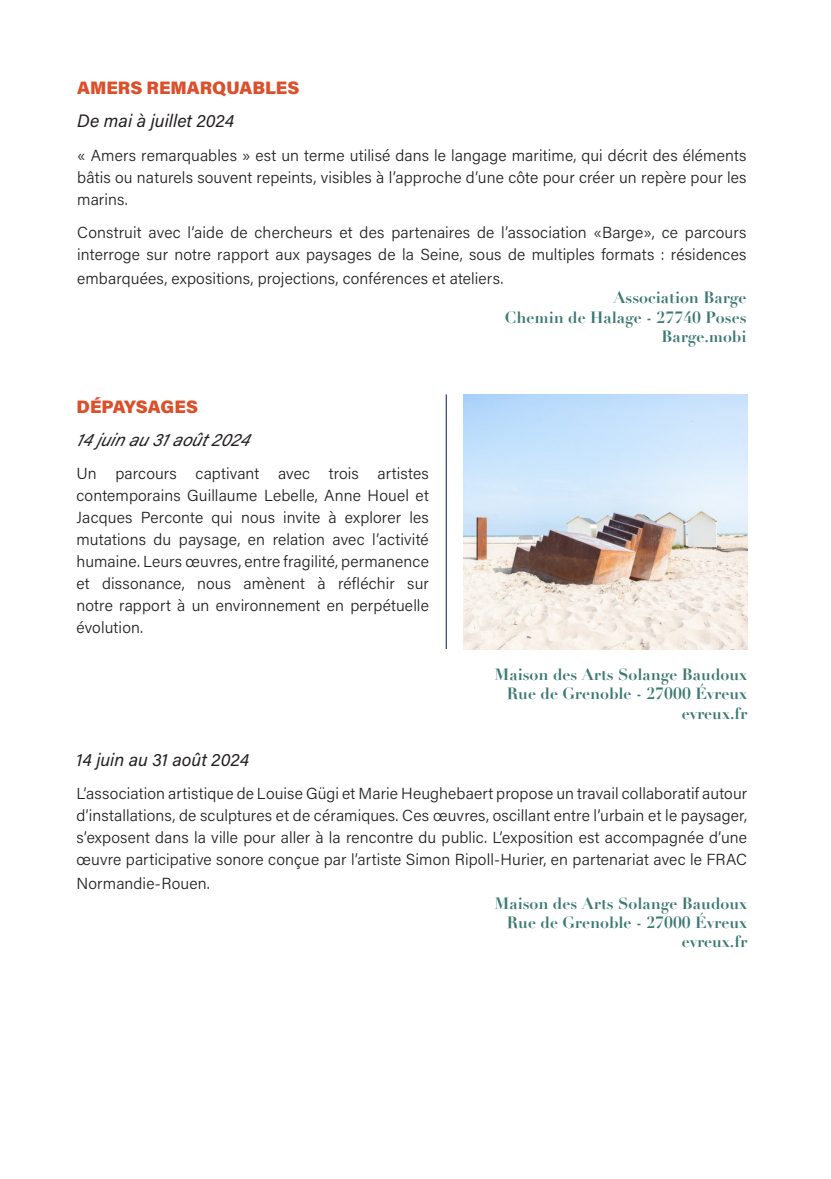
<style>
.page{position:relative;width:831px;height:1179px;background:#fff}
.page>*{position:absolute;margin:0;border:0;box-sizing:border-box;transform-origin:0 0}
.t1{font:italic 18px "Acumin Pro";color:#231f20}
.t2{font:900 18px "Acumin Pro";color:#db4f2b}
.t3{font:300 16px/22px "Acumin Pro";letter-spacing:.01em;color:#231f20;text-align:justify}
.t4{font:700 16px "Didot";color:#3b7972}
</style>
<div class="page">
<hr style="left:446px;top:394px;width:1px;height:255px;background:#001745">
<img style="left:463px;top:394px;width:284px;height:255px">
<p class="t2" style="left:77px;top:75px;width:224px">AMERS REMARQUABLES</p>
<p class="t1" style="left:77px;top:108px;width:159px">De mai à juillet 2024</p>
<p class="t3" style="left:77px;top:143px;width:671px">« Amers remarquables » est un terme utilisé dans le langage maritime, qui décrit des éléments bâtis ou naturels souvent repeints, visibles à l’approche d’une côte pour créer un repère pour les marins.</p>
<p class="t3" style="left:77px;top:221px;width:670px">Construit avec l’aide de chercheurs et des partenaires de l’association «Barge», ce parcours interroge sur notre rapport aux paysages de la Seine, sous de multiples formats : résidences</p>
<p class="t3" style="left:77px;top:267px;width:428px">embarquées, expositions, projections, conférences et ateliers.</p>
<p class="t4" style="left:613px;top:287px;width:135px">Association Barge</p>
<p class="t4" style="left:505px;top:307px;width:243px">Chemin de Halage - 27740 Poses</p>
<p class="t4" style="left:661px;top:326px;width:87px">Barge.mobi</p>
<p class="t2" style="left:76px;top:393px;width:123px">DÉPAYSAGES</p>
<p class="t1" style="left:76px;top:426px;width:180px">14juinau31août2024</p>
<p class="t3" style="left:76px;top:461px;width:354px">Un parcours captivant avec trois artistes contemporains Guillaume Lebelle, Anne Houel et Jacques Perconte qui nous invite à explorer les mutations du paysage, en relation avec l’activité humaine. Leurs œuvres, entre fragilité, permanence et dissonance, nous amènent à réfléchir sur notre rapport à un environnement en perpétuelle évolution.</p>
<p class="t4" style="left:494px;top:664px;width:254px">Maison des Arts Solange Baudoux</p>
<p class="t4" style="left:507px;top:683px;width:242px">Rue de Grenoble - 27000 Évreux</p>
<p class="t4" style="left:681px;top:702px;width:67px">evreux.fr</p>
<p class="t1" style="left:76px;top:747px;width:174px">14 juin au 31 août 2024</p>
<p class="t3" style="left:76px;top:782px;width:672px">L’association artistique de Louise Gügi et Marie Heughebaert propose un travail collaboratif autour d’installations, de sculptures et de céramiques. Ces œuvres, oscillant entre l’urbain et le paysager, s’exposent dans la ville pour aller à la rencontre du public. L’exposition est accompagnée d’une œuvre participative sonore conçue par l’artiste Simon Ripoll-Hurier, en partenariat avec le FRAC</p>
<p class="t3" style="left:76px;top:872px;width:135px">Normandie-Rouen.</p>
<p class="t4" style="left:494px;top:892px;width:254px">Maison des Arts Solange Baudoux</p>
<p class="t4" style="left:507px;top:911px;width:242px">Rue de Grenoble - 27000 Évreux</p>
<p class="t4" style="left:681px;top:931px;width:67px">evreux.fr</p>
</div>
